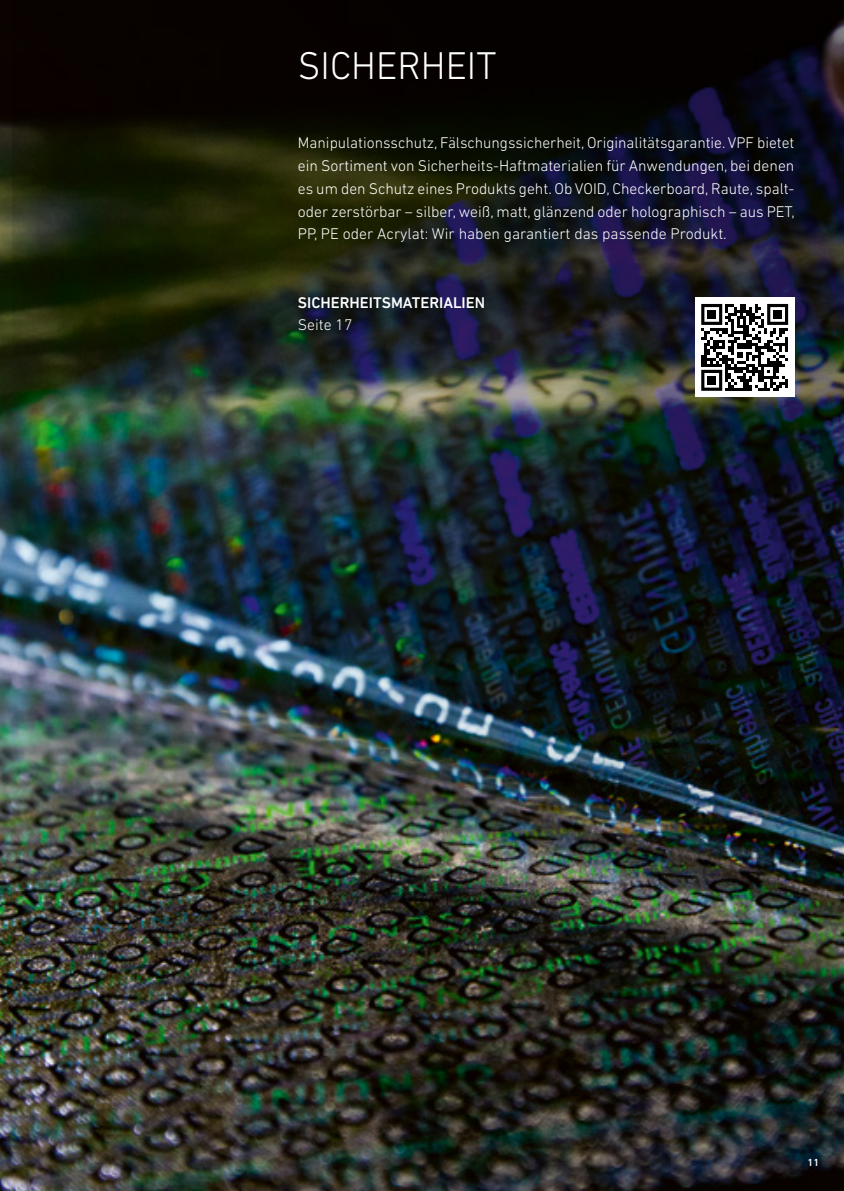
<style>
.page{position:relative;width:844px;height:1191px;background:#fff}
.page>*{position:absolute;margin:0;border:0;box-sizing:border-box;transform-origin:0 0}
.t1{font:300 39.38px "DIN Next LT Pro";color:#fff}
.t2{font:300 15.75px/22.8px "DIN Next LT Pro";color:#fff;text-align:justify}
.t3{font:500 15.75px "DIN Next LT Pro";color:#fff}
.t4{font:500 10.5px "DIN Next LT Pro";color:#fff}
</style>
<div class="page">
<img style="left:0;top:0;width:843px;height:1191px">
<img style="left:12px;top:0;width:831px;height:890px">
<div style="left:694px;top:298px;width:100px;height:99px;background:#fff"></div>
<svg style="left:701px;top:304px;width:87px;height:87px"></svg>
<div style="left:707px;top:310px;width:9px;height:9px;background:#000"></div>
<div style="left:773px;top:310px;width:9px;height:9px;background:#000"></div>
<div style="left:707px;top:376px;width:9px;height:9px;background:#000"></div>
<h1 class="t1" style="left:298px;top:43px;width:200px">SICHERHEIT</h1>
<p class="t2" style="left:298px;top:131px;width:498px">Manipulationsschutz, Fälschungssicherheit, Originalitätsgarantie. VPF bietet ein Sortiment von Sicherheits-Haftmaterialien für Anwendungen, bei denen es um den Schutz eines Produkts geht. Ob VOID, Checkerboard, Raute, spalt&shy;oder zerstörbar – silber, weiß, matt, glänzend oder holographisch – aus PET, PP, PE oder Acrylat: Wir haben garantiert das passende Produkt.</p>
<p class="t3" style="left:298px;top:293px;width:189px">SICHERHEITSMATERIALIEN</p>
<p class="t2" style="left:298px;top:313px;width:56px">Seite 17</p>
<p class="t4" style="left:807px;top:1156px;width:13px">11</p>
</div>
